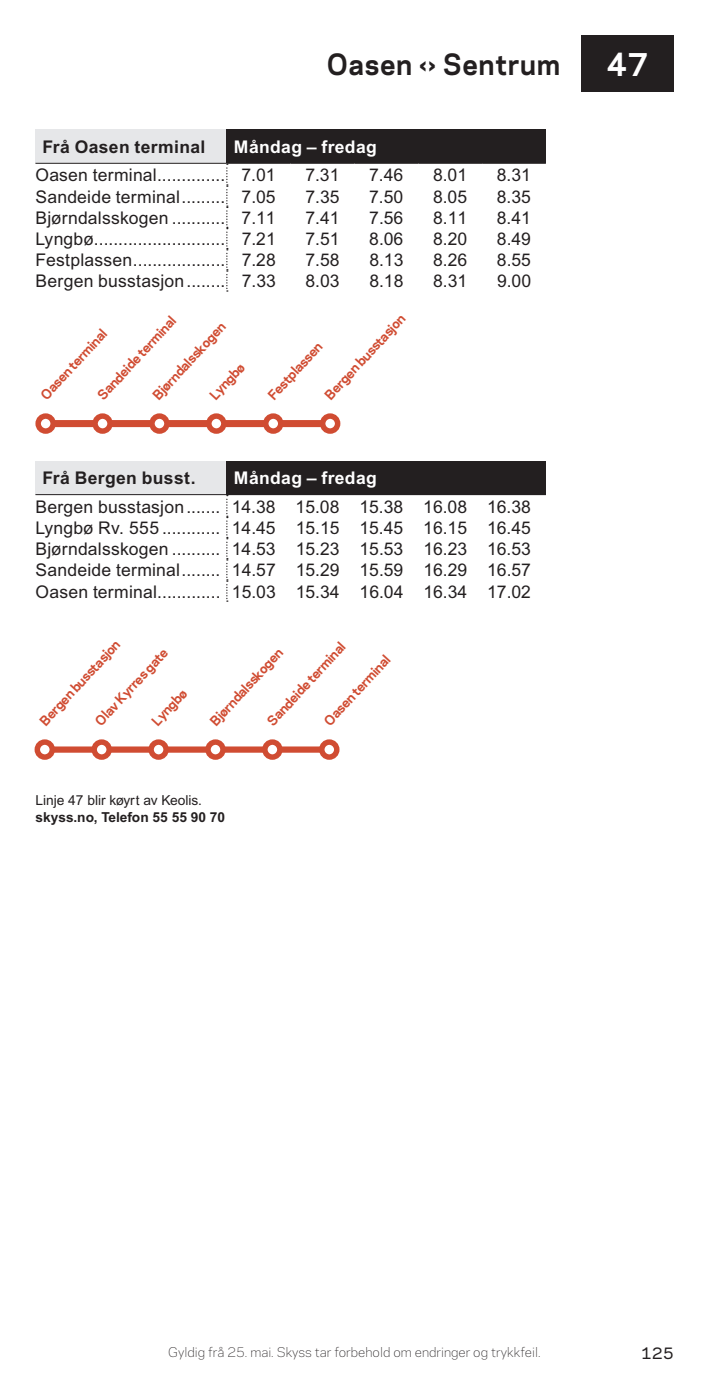
<style>
.page{position:relative;width:709px;height:1382px;background:#fff}
.page>*{position:absolute;margin:0;border:0;box-sizing:border-box;transform-origin:0 0}
.t1{font:700 30px "Galaxie Polaris";color:#fff}
.t2{font:700 27.5px "Galaxie Polaris";letter-spacing:.025em;color:#231f20;scale:.95 1}
.t3{font:17.5px/21.2px "Arial MT Pro";letter-spacing:.01em;color:#231f20;text-align:justify}
.t4{font:700 17.5px "Arial MT Pro";letter-spacing:.02em;color:#231f20}
.t5{font:700 17.5px "Arial MT Pro";letter-spacing:.02em;color:#fff}
.t6{font:500 15px "Galaxie Polaris";color:#231f20}
.t7{font:13.75px "Arial MT Pro";color:#231f20}
.t8{font:700 13.75px "Arial MT Pro";color:#231f20}
.t9{font:700 12.75px "Galaxie Polaris";color:#d04c32}
.t10{font:300 12.5px "Galaxie Polaris";color:#231f20}
</style>
<div class="page">
<div style="left:35px;top:129px;width:192px;height:34px;background:#e6e7e9"></div>
<div style="left:227px;top:129px;width:319px;height:34px;background:#231f20"></div>
<svg style="left:226px;top:164px;width:2px;height:128px"></svg>
<hr style="left:35px;top:163px;width:192px;height:1px;background:#231f20">
<hr style="left:227px;top:163px;width:64px;height:1px;background:#231f20">
<hr style="left:291px;top:163px;width:63px;height:1px;background:#231f20">
<hr style="left:354px;top:163px;width:64px;height:1px;background:#231f20">
<hr style="left:418px;top:163px;width:64px;height:1px;background:#231f20">
<hr style="left:482px;top:163px;width:64px;height:1px;background:#231f20">
<div style="left:35px;top:461px;width:192px;height:34px;background:#e6e7e9"></div>
<div style="left:227px;top:461px;width:319px;height:34px;background:#231f20"></div>
<svg style="left:226px;top:495px;width:2px;height:107px"></svg>
<hr style="left:35px;top:494px;width:192px;height:1px;background:#231f20">
<div style="left:38px;top:420px;width:293px;height:7px;background:#d04c32"></div>
<svg style="left:266px;top:416px;width:15px;height:15px"></svg>
<div style="left:263px;top:413px;width:20px;height:21px;border:5px solid #d04c32;border-radius:50%"></div>
<svg style="left:209px;top:416px;width:15px;height:15px"></svg>
<div style="left:206px;top:413px;width:20px;height:21px;border:5px solid #d04c32;border-radius:50%"></div>
<svg style="left:152px;top:416px;width:15px;height:15px"></svg>
<div style="left:149px;top:413px;width:21px;height:21px;border:5px solid #d04c32;border-radius:50%"></div>
<svg style="left:95px;top:416px;width:15px;height:15px"></svg>
<div style="left:92px;top:413px;width:21px;height:21px;border:5px solid #d04c32;border-radius:50%"></div>
<svg style="left:323px;top:416px;width:14px;height:15px"></svg>
<div style="left:320px;top:413px;width:20px;height:21px;border:5px solid #d04c32;border-radius:50%"></div>
<svg style="left:38px;top:416px;width:15px;height:15px"></svg>
<div style="left:35px;top:413px;width:21px;height:21px;border:5px solid #d04c32;border-radius:50%"></div>
<div style="left:37px;top:746px;width:293px;height:7px;background:#d04c32"></div>
<svg style="left:265px;top:742px;width:15px;height:15px"></svg>
<div style="left:262px;top:739px;width:20px;height:21px;border:5px solid #d04c32;border-radius:50%"></div>
<svg style="left:151px;top:742px;width:15px;height:15px"></svg>
<div style="left:148px;top:739px;width:21px;height:21px;border:5px solid #d04c32;border-radius:50%"></div>
<svg style="left:94px;top:742px;width:15px;height:15px"></svg>
<div style="left:91px;top:739px;width:21px;height:21px;border:5px solid #d04c32;border-radius:50%"></div>
<svg style="left:37px;top:742px;width:15px;height:15px"></svg>
<div style="left:35px;top:739px;width:20px;height:21px;border:5px solid #d04c32;border-radius:50%"></div>
<svg style="left:322px;top:742px;width:15px;height:15px"></svg>
<div style="left:319px;top:739px;width:20px;height:21px;border:5px solid #d04c32;border-radius:50%"></div>
<svg style="left:208px;top:742px;width:15px;height:15px"></svg>
<div style="left:205px;top:739px;width:21px;height:21px;border:5px solid #d04c32;border-radius:50%"></div>
<div style="left:581px;top:35px;width:92px;height:57px;background:#231f20"></div>
<h2 class="t2" style="left:327px;top:43px;width:247px">Oasen ‹› Sentrum</h2>
<h1 class="t1" style="left:606px;top:42px;width:43px">47</h1>
<p class="t4" style="left:43px;top:136px;width:164px">Frå Oasen terminal</p>
<p class="t5" style="left:234px;top:136px;width:144px">Måndag – fredag</p>
<p class="t3" style="left:35px;top:165px;width:242px">Oasen terminal.............. 7.01</p>
<p class="t3" style="left:305px;top:165px;width:36px">7.31</p>
<p class="t3" style="left:369px;top:165px;width:36px">7.46</p>
<p class="t3" style="left:433px;top:165px;width:36px">8.01</p>
<p class="t3" style="left:497px;top:165px;width:36px">8.31</p>
<p class="t3" style="left:35px;top:187px;width:242px">Sandeide terminal......... 7.05</p>
<p class="t3" style="left:305px;top:187px;width:36px">7.35</p>
<p class="t3" style="left:369px;top:187px;width:36px">7.50</p>
<p class="t3" style="left:433px;top:187px;width:36px">8.05</p>
<p class="t3" style="left:497px;top:187px;width:36px">8.35</p>
<p class="t3" style="left:36px;top:208px;width:242px">Bjørndalsskogen ........... 7.11</p>
<p class="t3" style="left:305px;top:208px;width:36px">7.41</p>
<p class="t3" style="left:369px;top:208px;width:36px">7.56</p>
<p class="t3" style="left:433px;top:208px;width:36px">8.11</p>
<p class="t3" style="left:497px;top:208px;width:36px">8.41</p>
<p class="t3" style="left:36px;top:229px;width:242px">Lyngbø........................... 7.21</p>
<p class="t3" style="left:305px;top:229px;width:36px">7.51</p>
<p class="t3" style="left:369px;top:229px;width:36px">8.06</p>
<p class="t3" style="left:433px;top:229px;width:36px">8.20</p>
<p class="t3" style="left:497px;top:229px;width:36px">8.49</p>
<p class="t3" style="left:36px;top:250px;width:242px">Festplassen................... 7.28</p>
<p class="t3" style="left:305px;top:250px;width:36px">7.58</p>
<p class="t3" style="left:369px;top:250px;width:36px">8.13</p>
<p class="t3" style="left:433px;top:250px;width:36px">8.26</p>
<p class="t3" style="left:497px;top:250px;width:36px">8.55</p>
<p class="t3" style="left:36px;top:271px;width:242px">Bergen busstasjon........ 7.33</p>
<p class="t3" style="left:305px;top:271px;width:36px">8.03</p>
<p class="t3" style="left:369px;top:271px;width:36px">8.18</p>
<p class="t3" style="left:433px;top:271px;width:36px">8.31</p>
<p class="t3" style="left:497px;top:271px;width:36px">9.00</p>
<p class="t9" style="left:93px;top:391px;width:110px;rotate:-47deg">Sandeide terminal</p>
<p class="t9" style="left:148px;top:391px;width:101px;rotate:-47deg">Bjørndalsskogen</p>
<p class="t9" style="left:36px;top:391px;width:92px;rotate:-47deg">Oasen terminal</p>
<p class="t9" style="left:205px;top:391px;width:46px;rotate:-47deg">Lyngbø</p>
<p class="t9" style="left:320px;top:391px;width:112px;rotate:-47deg">Bergen busstasjon</p>
<p class="t9" style="left:263px;top:391px;width:74px;rotate:-47deg">Festplassen</p>
<p class="t4" style="left:43px;top:468px;width:154px">Frå Bergen busst.</p>
<p class="t5" style="left:234px;top:468px;width:144px">Måndag – fredag</p>
<p class="t3" style="left:35px;top:497px;width:497px">Bergen busstasjon....... 14.38 15.08 15.38 16.08 16.38<br>Lyngbø Rv. 555 ............ 14.45 15.15 15.45 16.15 16.45<br>Bjørndalsskogen .......... 14.53 15.23 15.53 16.23 16.53<br>Sandeide terminal........ 14.57 15.29 15.59 16.29 16.57<br>Oasen terminal............. 15.03 15.34 16.04 16.34 17.02</p>
<p class="t9" style="left:35px;top:717px;width:112px;rotate:-47deg">Bergen busstasjon</p>
<p class="t9" style="left:90px;top:717px;width:101px;rotate:-47deg">Olav Kyrres gate</p>
<p class="t9" style="left:147px;top:717px;width:46px;rotate:-47deg">Lyngbø</p>
<p class="t9" style="left:262px;top:717px;width:110px;rotate:-47deg">Sandeide terminal</p>
<p class="t9" style="left:205px;top:717px;width:101px;rotate:-47deg">Bjørndalsskogen</p>
<p class="t9" style="left:319px;top:717px;width:92px;rotate:-47deg">Oasen terminal</p>
<p class="t7" style="left:35px;top:792px;width:168px">Linje 47 blir køyrt av Keolis.</p>
<p class="t8" style="left:35px;top:809px;width:191px">skyss.no, Telefon 55 55 90 70</p>
<p class="t10" style="left:168px;top:1342px;width:374px">Gyldig frå 25. mai. Skyss tar forbehold om endringer og trykkfeil.</p>
<p class="t6" style="left:641px;top:1341px;width:34px">125</p>
</div>
